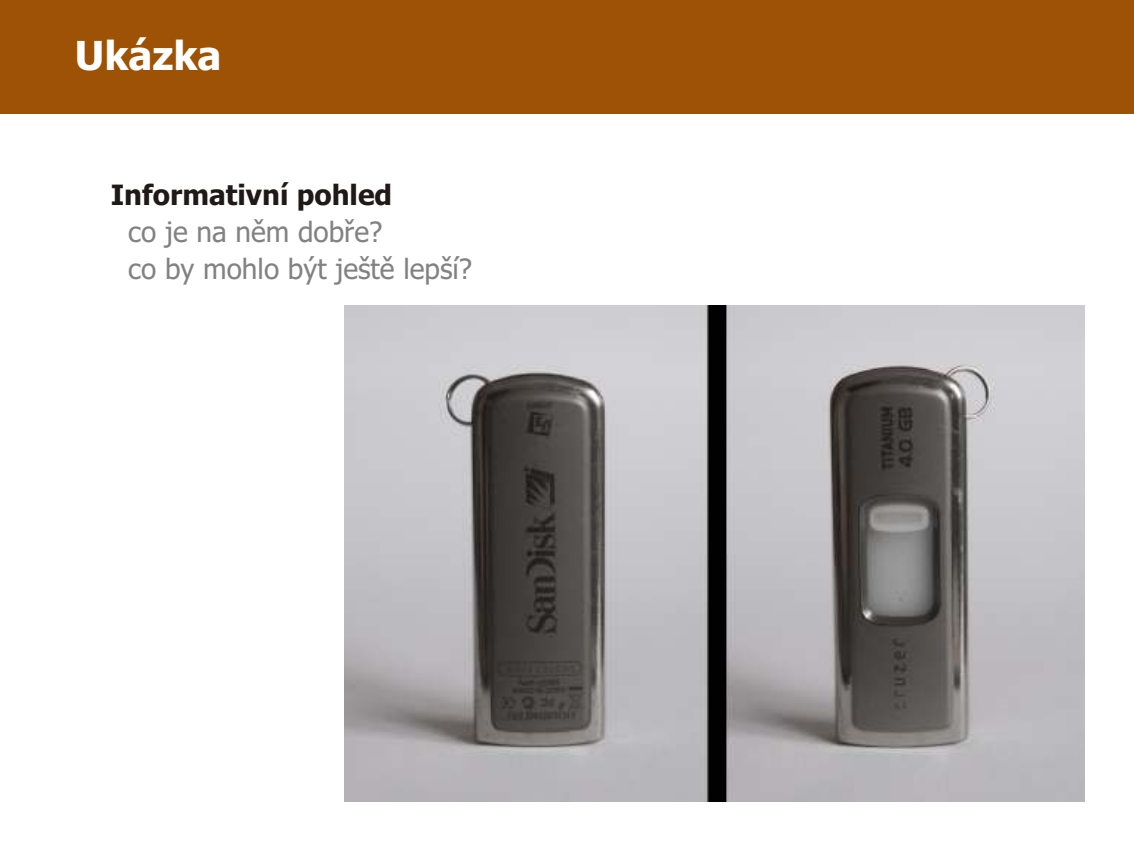
<style>
.page{position:relative;width:1134px;height:851px;background:#fff}
.page>*{position:absolute;margin:0;border:0;box-sizing:border-box;transform-origin:0 0}
.t1{font:700 40px "Tahoma";color:#fff}
.t2{font:28px/37.2px "Tahoma";color:#828282}
.t3{font:700 28px "Tahoma";color:#1f1a17}
</style>
<div class="page">
<div style="left:0;top:1px;width:1134px;height:113px;background:#9e5205"></div>
<img style="left:345px;top:306px;width:739px;height:495px">
<h1 class="t1" style="left:75px;top:39px;width:148px">Ukázka</h1>
<p class="t3" style="left:111px;top:183px;width:283px">Informativní pohled</p>
<p class="t2" style="left:128px;top:216px;width:345px">co je na nìm dobøe?<br>co by mohlo být ještì lepší?</p>
</div>
